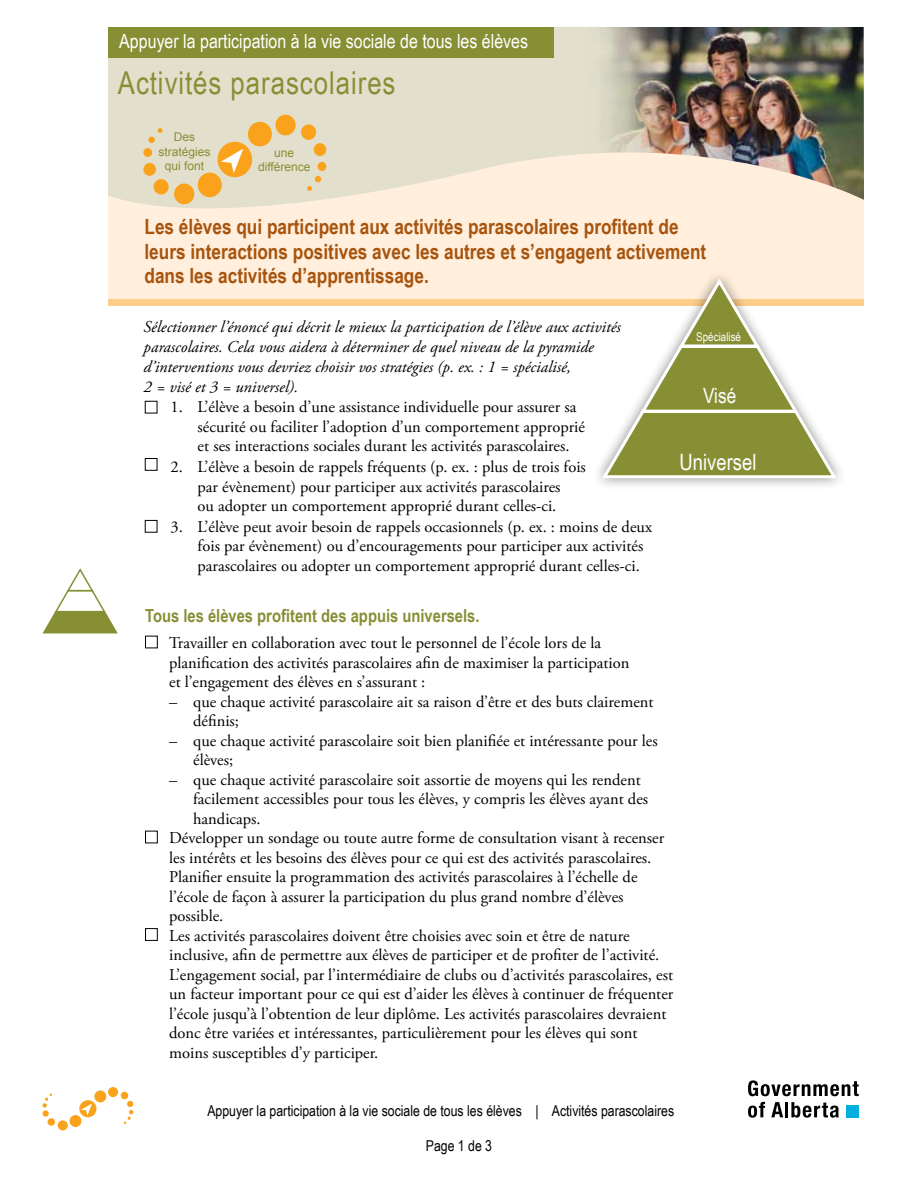
<style>
.page{position:relative;width:918px;height:1188px;background:#fff}
.page>*{position:absolute;margin:0;border:0;box-sizing:border-box;transform-origin:0 0}
.t1{font:31.5px "Arial Narrow";letter-spacing:.03em;color:#878f35}
.t2{font:22.5px "Arial Narrow";color:#fff}
.t3{font:700 21px/24px "Arial Narrow";color:#a7540e}
.t4{font:21px "Arial Narrow";color:#fff}
.t5{font:19.5px "Arial Narrow";color:#fff}
.t6{font:700 18px "Arial Narrow";color:#878f35}
.t7{font:16.5px/19.5px "Adobe Garamond Pro";color:#000}
.t8{font:italic 16.5px/19.8px "Adobe Garamond Pro";color:#000}
.t9{font:15px "Arial Narrow";color:#000}
.t10{font:12px/14.4px "Arial";color:#878f35;text-align:center}
.t11{font:12px "Arial Narrow";color:#fff}
</style>
<div class="page">
<div style="left:108px;top:107px;width:756px;height:193px;background:#ffefdc"></div>
<svg style="left:108px;top:27px;width:475px;height:182px;background:#e6e1ce"></svg>
<img style="left:583px;top:27px;width:281px;height:173px">
<div style="left:108px;top:27px;width:445px;height:31px;background:#878f35"></div>
<div style="left:145px;top:636px;width:13px;height:12px;border:1px solid #000"></div>
<div style="left:145px;top:831px;width:13px;height:12px;border:1px solid #000"></div>
<div style="left:145px;top:928px;width:13px;height:13px;border:1px solid #000"></div>
<svg style="left:42px;top:568px;width:76px;height:66px"></svg>
<div style="left:108px;top:299px;width:756px;height:7px;background:#fecd8a"></div>
<div style="left:79px;top:1100px;width:17px;height:17px;background:#faa21b;border-radius:50%"></div>
<div style="left:70px;top:1115px;width:11px;height:12px;background:#faa21b;border-radius:50%"></div>
<div style="left:58px;top:1120px;width:10px;height:10px;background:#faa21b;border-radius:50%"></div>
<div style="left:48px;top:1118px;width:7px;height:8px;background:#faa21b;border-radius:50%"></div>
<div style="left:43px;top:1110px;width:6px;height:7px;background:#faa21b;border-radius:50%"></div>
<svg style="left:42px;top:1094px;width:10px;height:14px"></svg>
<div style="left:94px;top:1090px;width:12px;height:12px;background:#faa21b;border-radius:50%"></div>
<div style="left:108px;top:1087px;width:10px;height:10px;background:#faa21b;border-radius:50%"></div>
<div style="left:121px;top:1092px;width:7px;height:7px;background:#faa21b;border-radius:50%"></div>
<svg style="left:124px;top:1101px;width:9px;height:23px"></svg>
<svg style="left:81px;top:1103px;width:11px;height:12px"></svg>
<svg style="left:748px;top:1102px;width:17px;height:16px"></svg>
<svg style="left:771px;top:1102px;width:12px;height:15px"></svg>
<hr style="left:785px;top:1102px;width:3px;height:15px;background:#000">
<svg style="left:791px;top:1102px;width:48px;height:16px"></svg>
<div style="left:847px;top:1105px;width:12px;height:12px;background:#00afdb"></div>
<svg style="left:748px;top:1080px;width:111px;height:16px"></svg>
<div style="left:592px;top:268px;width:255px;height:222px;background:#000;opacity:.45"></div>
<svg style="left:600px;top:277px;width:239px;height:204px"></svg>
<div style="left:145px;top:458px;width:12px;height:13px;border:1px solid #000"></div>
<div style="left:145px;top:520px;width:12px;height:13px;border:1px solid #000"></div>
<div style="left:218px;top:142px;width:34px;height:35px;background:#faa21b;border-radius:50%"></div>
<div style="left:198px;top:173px;width:24px;height:24px;background:#faa21b;border-radius:50%"></div>
<div style="left:174px;top:184px;width:20px;height:20px;background:#faa21b;border-radius:50%"></div>
<div style="left:154px;top:179px;width:15px;height:16px;background:#faa21b;border-radius:50%"></div>
<div style="left:143px;top:163px;width:13px;height:13px;background:#faa21b;border-radius:50%"></div>
<div style="left:143px;top:148px;width:9px;height:9px;background:#faa21b;border-radius:50%"></div>
<div style="left:148px;top:137px;width:7px;height:6px;background:#faa21b;border-radius:50%"></div>
<svg style="left:158px;top:128px;width:5px;height:5px"></svg>
<div style="left:248px;top:122px;width:24px;height:24px;background:#faa21b;border-radius:50%"></div>
<div style="left:275px;top:115px;width:21px;height:20px;background:#faa21b;border-radius:50%"></div>
<div style="left:301px;top:124px;width:15px;height:16px;background:#faa21b;border-radius:50%"></div>
<div style="left:314px;top:143px;width:12px;height:13px;background:#faa21b;border-radius:50%"></div>
<div style="left:318px;top:162px;width:8px;height:9px;background:#faa21b;border-radius:50%"></div>
<svg style="left:307px;top:176px;width:14px;height:15px"></svg>
<svg style="left:221px;top:149px;width:22px;height:24px"></svg>
<p class="t5" style="left:119px;top:27px;width:410px">Appuyer la participation à la vie sociale de tous les élèves</p>
<h1 class="t1" style="left:118px;top:60px;width:279px">Activités parascolaires</h1>
<p class="t10" style="left:158px;top:130px;width:54px">Des stratégies qui font</p>
<p class="t10" style="left:258px;top:145px;width:54px">une différence</p>
<p class="t3" style="left:145px;top:214px;width:563px">Les élèves qui participent aux activités parascolaires profitent de leurs interactions positives avec les autres et s’engagent activement dans les activités d’apprentissage.</p>
<p class="t8" style="left:144px;top:318px;width:479px">Sélectionner l’énoncé qui décrit le mieux la participation de l’élève aux activités parascolaires. Cela vous aidera à déterminer de quel niveau de la pyramide d’interventions vous devriez choisir vos stratégies (p. ex. : 1 = spécialisé,<br>2 = visé et 3 = universel).</p>
<p class="t7" style="left:198px;top:398px;width:389px;text-indent:-27px">1. L’élève a besoin d’une assistance individuelle pour assurer sa sécurité ou faciliter l’adoption d’un comportement approprié et ses interactions sociales durant les activités parascolaires.</p>
<p class="t7" style="left:171px;top:458px;width:417px;text-align:center">2. L’élève a besoin de rappels fréquents (p. ex. : plus de trois fois par évènement) pour participer aux activités parascolaires<br>ou adopter un comportement approprié durant celles-ci.</p>
<p class="t7" style="left:198px;top:517px;width:456px;text-indent:-27px">3. L’élève peut avoir besoin de rappels occasionnels (p. ex. : moins de deux fois par évènement) ou d’encouragements pour participer aux activités parascolaires ou adopter un comportement approprié durant celles-ci.</p>
<p class="t6" style="left:145px;top:602px;width:336px">Tous les élèves profitent des appuis universels.</p>
<p class="t7" style="left:169px;top:634px;width:462px">Travailler en collaboration avec tout le personnel de l’école lors de la planification des activités parascolaires afin de maximiser la participation et l’engagement des élèves en s’assurant :</p>
<p class="t7" style="left:193px;top:692px;width:462px;text-indent:-24px">– que chaque activité parascolaire ait sa raison d’être et des buts clairement définis;</p>
<p class="t7" style="left:193px;top:731px;width:466px;text-indent:-24px">– que chaque activité parascolaire soit bien planifiée et intéressante pour les élèves;</p>
<p class="t7" style="left:169px;top:770px;width:473px">– que chaque activité parascolaire soit assortie de moyens qui les rendent</p>
<p class="t7" style="left:193px;top:790px;width:457px">facilement accessibles pour tous les élèves, y compris les élèves ayant des</p>
<p class="t7" style="left:193px;top:809px;width:69px">handicaps.</p>
<p class="t7" style="left:169px;top:829px;width:497px">Développer un sondage ou toute autre forme de consultation visant à recenser</p>
<p class="t7" style="left:169px;top:848px;width:484px">les intérêts et les besoins des élèves pour ce qui est des activités parascolaires.</p>
<p class="t7" style="left:169px;top:868px;width:470px">Planifier ensuite la programmation des activités parascolaires à l’échelle de</p>
<p class="t7" style="left:169px;top:887px;width:456px">l’école de façon à assurer la participation du plus grand nombre d’élèves</p>
<p class="t7" style="left:169px;top:907px;width:56px">possible.</p>
<p class="t7" style="left:169px;top:926px;width:462px">Les activités parascolaires doivent être choisies avec soin et être de nature</p>
<p class="t7" style="left:169px;top:946px;width:492px">inclusive, afin de permettre aux élèves de participer et de profiter de l’activité.</p>
<p class="t7" style="left:169px;top:965px;width:505px">L’engagement social, par l’intermédiaire de clubs ou d’activités parascolaires, est</p>
<p class="t7" style="left:169px;top:985px;width:506px">un facteur important pour ce qui est d’aider les élèves à continuer de fréquenter</p>
<p class="t7" style="left:169px;top:1004px;width:499px">l’école jusqu’à l’obtention de leur diplôme. Les activités parascolaires devraient</p>
<p class="t7" style="left:169px;top:1024px;width:470px">donc être variées et intéressantes, particulièrement pour les élèves qui sont</p>
<p class="t7" style="left:169px;top:1043px;width:211px">moins susceptibles d’y participer.</p>
<p class="t11" style="left:696px;top:328px;width:46px">Spécialisé</p>
<p class="t4" style="left:703px;top:380px;width:35px">Visé</p>
<h2 class="t2" style="left:680px;top:445px;width:78px">Universel</h2>
<p class="t9" style="left:207px;top:1099px;width:468px">Appuyer la participation à la vie sociale de tous les élèves | Activités parascolaires</p>
<p class="t9" style="left:426px;top:1135px;width:68px">Page 1 de 3</p>
</div>
